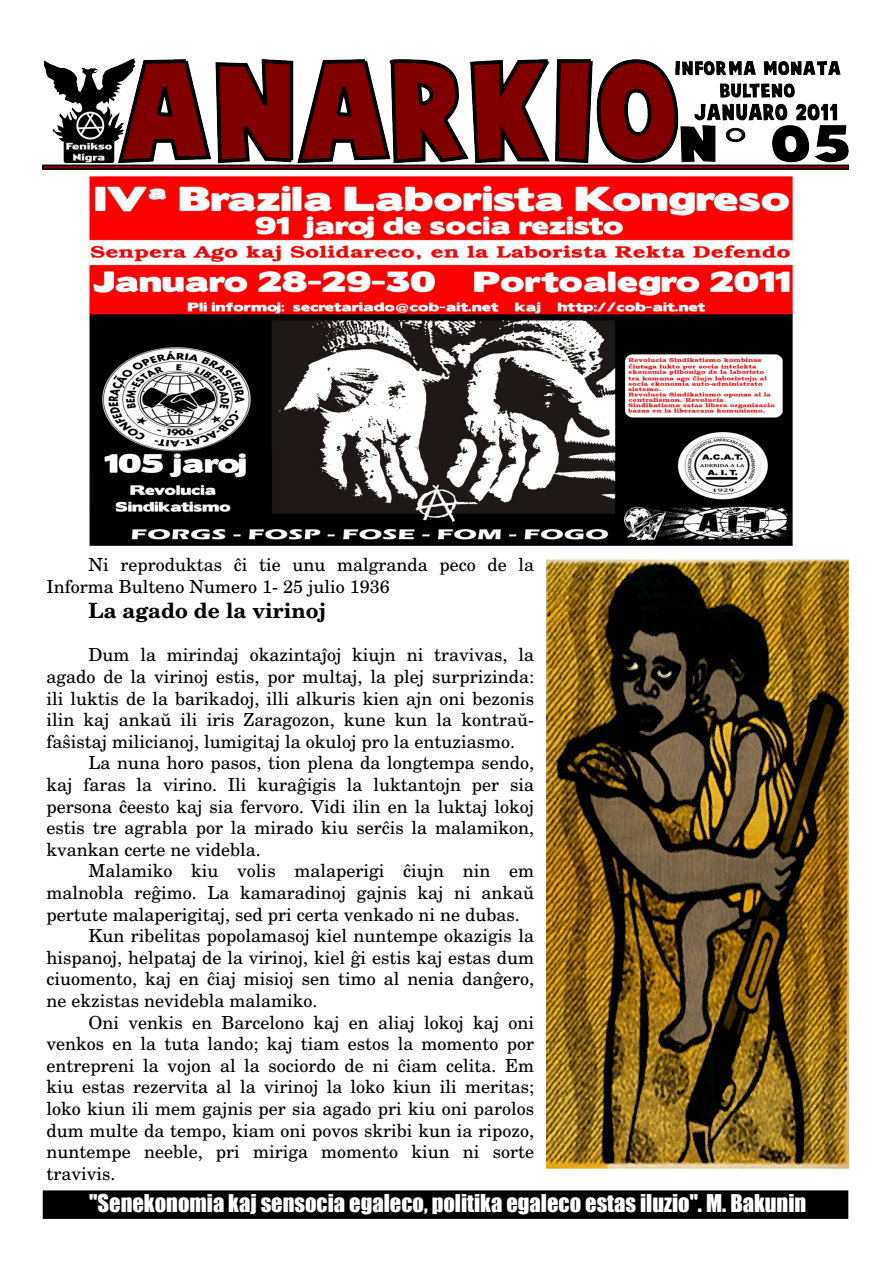
<style>
.page{position:relative;width:893px;height:1263px;background:#fff}
.page>*{position:absolute;margin:0;border:0;box-sizing:border-box;transform-origin:0 0}
.t1{font:22.5px "Impact";color:#fff}
.t2{font:700 21px "Century Sch L";color:#000}
.t3{font:18px/21.6px "Century Sch L Roma";color:#000;text-align:justify}
</style>
<div class="page">
<img style="left:42px;top:58px;width:807px;height:112px">
<div style="left:44px;top:1191px;width:804px;height:27px;background:#000"></div>
<div style="left:43px;top:1190px;width:805px;height:29px;border:2px solid #000"></div>
<img style="left:89px;top:176px;width:705px;height:370px">
<img style="left:546px;top:560px;width:303px;height:608px">
<p class="t3" style="left:46px;top:554px;width:489px;text-indent:42px">Ni reproduktas ĉi tie unu malgranda peco de la<br>Informa Bulteno Numero 1- 25 julio 1936</p>
<p class="t2" style="left:89px;top:597px;width:239px">La agado de la virinoj</p>
<p class="t3" style="left:46px;top:644px;width:489px;text-indent:42px">Dum la mirindaj okazintaĵoj kiujn ni travivas, la agado de la virinoj estis, por multaj, la plej surprizinda: ili luktis de la barikadoj, illi alkuris kien ajn oni bezonis ilin kaj ankaŭ ili iris Zaragozon, kune kun la kontraŭ&shy;faŝistaj milicianoj, lumigitaj la okuloj pro la entuziasmo.</p>
<p class="t3" style="left:46px;top:752px;width:489px;text-indent:42px">La nuna horo pasos, tion plena da longtempa sendo, kaj faras la virino. Ili kuraĝigis la luktantojn per sia persona ĉeesto kaj sia fervoro. Vidi ilin en la luktaj lokoj estis tre agrabla por la mirado kiu serĉis la malamikon, kvankan certe ne videbla.</p>
<p class="t3" style="left:89px;top:860px;width:447px">Malamiko kiu volis malaperigi ĉiujn nin em</p>
<p class="t3" style="left:46px;top:882px;width:489px">malnobla reĝimo. La kamaradinoj gajnis kaj ni ankaŭ</p>
<p class="t3" style="left:46px;top:903px;width:475px">pertute malaperigitaj, sed pri certa venkado ni ne dubas.</p>
<p class="t3" style="left:89px;top:925px;width:447px">Kun ribelitas popolamasoj kiel nuntempe okazigis la</p>
<p class="t3" style="left:46px;top:947px;width:489px">hispanoj, helpataj de la virinoj, kiel ĝi estis kaj estas dum</p>
<p class="t3" style="left:46px;top:968px;width:489px">ciuomento, kaj en ĉiaj misioj sen timo al nenia danĝero,</p>
<p class="t3" style="left:46px;top:990px;width:273px">ne ekzistas nevidebla malamiko.</p>
<p class="t3" style="left:89px;top:1011px;width:447px">Oni venkis en Barcelono kaj en aliaj lokoj kaj oni</p>
<p class="t3" style="left:46px;top:1033px;width:489px">venkos en la tuta lando; kaj tiam estos la momento por</p>
<p class="t3" style="left:46px;top:1055px;width:489px">entrepreni la vojon al la sociordo de ni ĉiam celita. Em</p>
<p class="t3" style="left:46px;top:1076px;width:489px">kiu estas rezervita al la virinoj la loko kiun ili meritas;</p>
<p class="t3" style="left:46px;top:1098px;width:489px">loko kiun ili mem gajnis per sia agado pri kiu oni parolos</p>
<p class="t3" style="left:46px;top:1119px;width:489px">dum multe da tempo, kiam oni povos skribi kun ia ripozo,</p>
<p class="t3" style="left:46px;top:1141px;width:489px">nuntempe neeble, pri miriga momento kiun ni sorte</p>
<p class="t3" style="left:46px;top:1163px;width:71px">travivis.</p>
<p class="t1" style="left:89px;top:1189px;width:719px">"Senekonomia kaj sensocia egaleco, politika egaleco estas iluzio". M. Bakunin</p>
</div>
